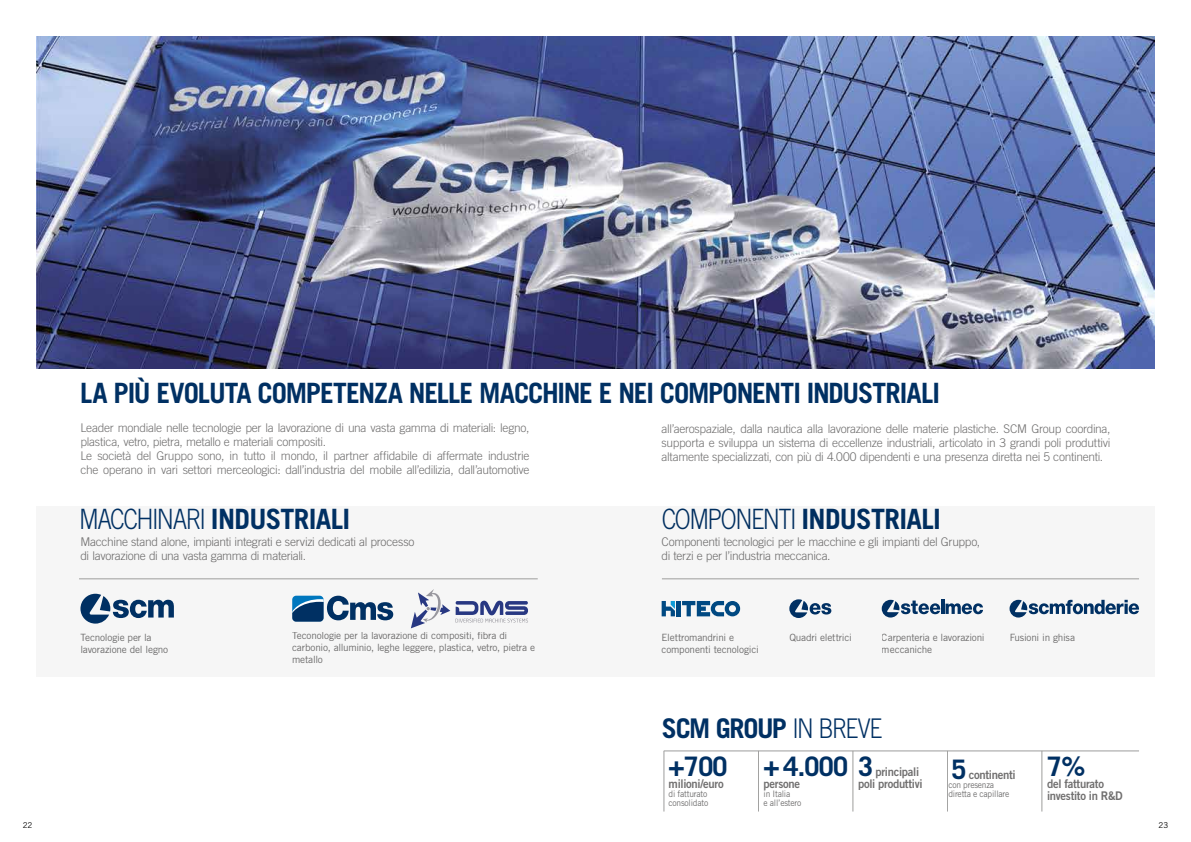
<style>
.page{position:relative;width:1191px;height:842px;background:#fff}
.page>*{position:absolute;margin:0;border:0;box-sizing:border-box;transform-origin:0 0}
.t1{font:700 28px "Trade Gothic LT Std";letter-spacing:-.035em;color:#003063}
.t2{font:700 27.1px "Trade Gothic LT Std";letter-spacing:-.05em;color:#003063}
.t3{font:700 26.9px "Trade Gothic LT Std";letter-spacing:-.025em;color:#003063}
.t4{font:300 12px/14px "Trade Gothic LT Std";letter-spacing:-.025em;color:#706f6f}
.t5{font:11.9px/11.9px "Trade Gothic LT Std Bd 2";letter-spacing:-.025em;color:#706f6f;scale:.94 1}
.t6{font:11.9px "Trade Gothic LT Std Bd 2";letter-spacing:-.025em;color:#706f6f;scale:.95 1}
.t7{font:10px/12px "Trade Gothic LT Std";letter-spacing:-.02em;color:#706f6f}
.t8{font:9px/9px "Trade Gothic LT Std";letter-spacing:-.025em;color:#706f6f;scale:.94 1}
.t9{font:8px "Trade Gothic LT Std";color:#000}
.s1{font-weight:300}
</style>
<div class="page">
<div style="left:36px;top:506px;width:1119px;height:170px;background:#f6f6f6"></div>
<svg style="left:411px;top:589px;width:117px;height:39px"></svg>
<img style="left:36px;top:36px;width:1119px;height:332px">
<hr style="left:664px;top:751px;width:1px;height:60px;background:#9d9d9c">
<hr style="left:758px;top:751px;width:1px;height:60px;background:#9d9d9c">
<hr style="left:852px;top:751px;width:1px;height:60px;background:#9d9d9c">
<hr style="left:947px;top:751px;width:1px;height:60px;background:#9d9d9c">
<hr style="left:1041px;top:751px;width:1px;height:60px;background:#9d9d9c">
<hr style="left:664px;top:751px;width:475px;height:1px;background:#9d9d9c">
<svg style="left:80px;top:594px;width:94px;height:30px"></svg>
<svg style="left:292px;top:596px;width:101px;height:26px"></svg>
<svg style="left:881px;top:600px;width:102px;height:17px"></svg>
<svg style="left:1009px;top:600px;width:130px;height:17px"></svg>
<svg style="left:789px;top:599px;width:42px;height:19px"></svg>
<svg style="left:661px;top:601px;width:14px;height:15px"></svg>
<hr style="left:676px;top:601px;width:4px;height:15px;background:#004982">
<svg style="left:682px;top:601px;width:58px;height:15px"></svg>
<hr style="left:662px;top:579px;width:477px;height:1px;background:#9d9d9c">
<hr style="left:79px;top:579px;width:459px;height:1px;background:#9d9d9c">
<h1 class="t1" style="left:80px;top:375px;width:861px">LA PIÙ EVOLUTA COMPETENZA NELLE MACCHINE E NEI COMPONENTI INDUSTRIALI</h1>
<p class="t4" style="left:80px;top:420px;width:450px">Leader mondiale nelle tecnologie per la lavorazione di una vasta gamma di materiali: legno, plastica, vetro, pietra, metallo e materiali compositi.<br>Le società del Gruppo sono, in tutto il mondo, il partner affidabile di affermate industrie che operano in vari settori merceologici: dall’industria del mobile all’edilizia, dall’automotive</p>
<p class="t4" style="left:661px;top:421px;width:450px;text-align:justify">all’aerospaziale, dalla nautica alla lavorazione delle materie plastiche. SCM Group coordina, supporta e sviluppa un sistema di eccellenze industriali, articolato in 3 grandi poli produttivi altamente specializzati, con più di 4.000 dipendenti e una presenza diretta nei 5 continenti.</p>
<h1 class="t1" style="left:79px;top:502px;width:273px"><span class="s1">MACCHINARI</span> INDUSTRIALI</h1>
<p class="t4" style="left:80px;top:535px;width:335px">Macchine stand alone, impianti integrati e servizi dedicati al processo di lavorazione di una vasta gamma di materiali.</p>
<h1 class="t1" style="left:661px;top:502px;width:281px"><span class="s1">COMPONENTI</span> INDUSTRIALI</h1>
<p class="t4" style="left:661px;top:535px;width:320px">Componenti tecnologici per le macchine e gli impianti del Gruppo, di terzi e per l’industria meccanica.</p>
<p class="t7" style="left:292px;top:630px;width:244px">Teconologie per la lavorazione di compositi, fibra di carbonio, alluminio, leghe leggere, plastica, vetro, pietra e metallo</p>
<p class="t7" style="left:80px;top:631px;width:89px">Tecnologie per la lavorazione del legno</p>
<p class="t7" style="left:881px;top:631px;width:104px">Carpenteria e lavorazioni meccaniche</p>
<p class="t7" style="left:661px;top:631px;width:74px">Elettromandrini e</p>
<p class="t7" style="left:789px;top:631px;width:64px">Quadri elettrici</p>
<p class="t7" style="left:1009px;top:631px;width:67px">Fusioni in ghisa</p>
<p class="t7" style="left:661px;top:643px;width:99px">componenti tecnologici</p>
<h2 class="t2" style="left:662px;top:711px;width:222px">SCM GROUP <span class="s1">IN BREVE</span></h2>
<h3 class="t3" style="left:668px;top:749px;width:60px">+700</h3>
<p class="t5" style="left:668px;top:777px;width:60px">milioni/euro</p>
<p class="t8" style="left:668px;top:789px;width:44px">di fatturato consolidato</p>
<h3 class="t3" style="left:763px;top:749px;width:111px">+ 4.000 3</h3>
<p class="t5" style="left:763px;top:777px;width:40px">persone</p>
<p class="t8" style="left:763px;top:789px;width:42px">in Italia<br>e all’estero</p>
<p class="t5" style="left:858px;top:765px;width:70px;text-align:right">principali<br>poli produttivi</p>
<h3 class="t3" style="left:951px;top:752px;width:16px">5</h3>
<p class="t6" style="left:968px;top:767px;width:51px">continenti</p>
<p class="t8" style="left:948px;top:780px;width:66px">con presenza diretta e capillare</p>
<h3 class="t3" style="left:1047px;top:749px;width:40px">7%</h3>
<p class="t5" style="left:1047px;top:777px;width:82px">del fatturato investito in R&amp;D</p>
<p class="t9" style="left:23px;top:820px;width:11px">22</p>
<p class="t9" style="left:1158px;top:820px;width:11px">23</p>
</div>
